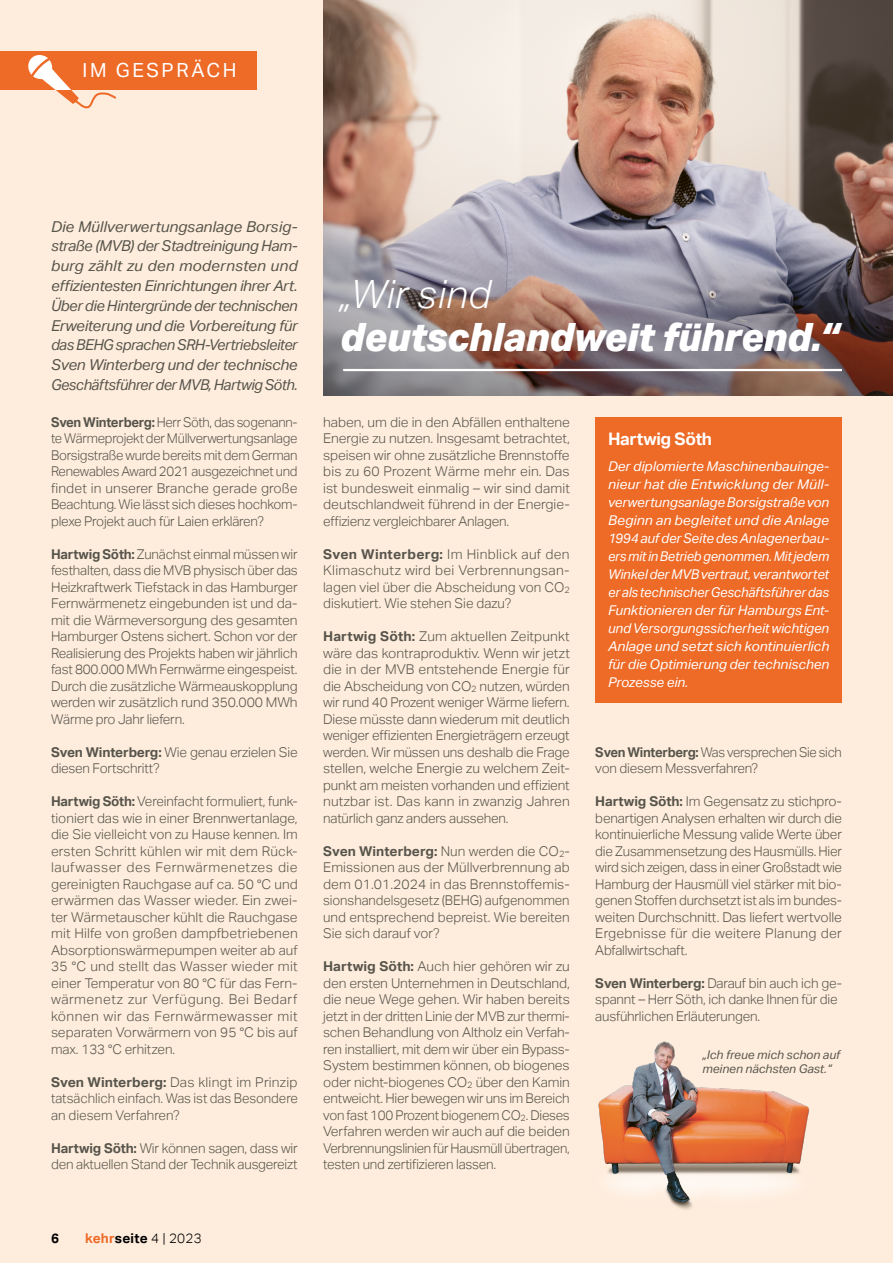
<style>
.page{position:relative;width:893px;height:1263px;background:#feeddd}
.page>*{position:absolute;margin:0;border:0;box-sizing:border-box;transform-origin:0 0}
.t1{font:italic 800 39px "Aktiv Grotesk";letter-spacing:-.01em;color:#fff}
.t2{font:italic 300 39px "Aktiv Grotesk";letter-spacing:.01em;color:#fff}
.t3{font:19.5px "Aktiv Grotesk";letter-spacing:.13em;color:#fff}
.t4{font:700 17.25px "Aktiv Grotesk";letter-spacing:-.02em;color:#fff}
.t5{font:italic 15px/19.8px "Aktiv Grotesk";letter-spacing:-.025em;color:#57544b;text-align:justify}
.t6{font:300 13.5px/16.5px "Aktiv Grotesk";letter-spacing:-.015em;color:#57544b;text-align:justify}
.t7{font:italic 13.5px/18px "Aktiv Grotesk";color:#fff;text-align:justify}
.t8{font:300 13.5px "Aktiv Grotesk";color:#000}
.t9{font:700 13.5px "Aktiv Grotesk";color:#000}
.t10{font:italic 12px/14.4px "Aktiv Grotesk";color:#57544b}
.s1{font-weight:700}
.s2{font-weight:700;color:#ed6a27}
</style>
<div class="page">
<img style="left:323px;top:0;width:570px;height:243px">
<img style="left:598px;top:1041px;width:211px;height:169px">
<img style="left:323px;top:243px;width:570px;height:153px">
<div style="left:595px;top:417px;width:247px;height:285px;background:#ed6a27"></div>
<hr style="left:343px;top:369px;width:499px;height:2px;background:#fff">
<div style="left:0;top:51px;width:256px;height:38px;background:#ed6a27"></div>
<svg style="left:27px;top:55px;width:91px;height:54px"></svg>
<h2 class="t3" style="left:83px;top:59px;width:155px">IM GESPRÄCH</h2>
<p class="t5" style="left:51px;top:217px;width:248px">Die Müllverwertungsanlage Borsig&shy;straße (MVB) der Stadtreinigung Ham&shy;burg zählt zu den modernsten und effizientesten Einrichtungen ihrer Art.<br>Über die Hintergründe der technischen Erweiterung und die Vorbereitung für das BEHG sprachen SRH-Vertriebsleiter Sven Winterberg und der technische Geschäftsführer der MVB, Hartwig Söth.</p>
<p class="t6" style="left:51px;top:414px;width:248px"><span class="s1">Sven Winterberg:</span> Herr Söth, das sogenann&shy;te Wärmeprojekt der Müllverwertungsanlage Borsigstraße wurde bereits mit dem German Renewables Award 2021 ausgezeichnet und findet in unserer Branche gerade große Beachtung. Wie lässt sich dieses hochkom&shy;plexe Projekt auch für Laien erklären?</p>
<p class="t6" style="left:51px;top:546px;width:248px"><span class="s1">Hartwig Söth:</span> Zunächst einmal müssen wir festhalten, dass die MVB physisch über das Heizkraftwerk Tiefstack in das Hamburger Fernwärmenetz eingebunden ist und da&shy;mit die Wärmeversorgung des gesamten Hamburger Ostens sichert. Schon vor der Realisierung des Projekts haben wir jährlich fast 800.000 MWh Fernwärme eingespeist.<br>Durch die zusätzliche Wärmeauskopplung werden wir zusätzlich rund 350.000 MWh Wärme pro Jahr liefern.</p>
<p class="t6" style="left:51px;top:744px;width:248px"><span class="s1">Sven Winterberg:</span> Wie genau erzielen Sie diesen Fortschritt?</p>
<p class="t6" style="left:51px;top:793px;width:248px"><span class="s1">Hartwig Söth:</span> Vereinfacht formuliert, funk&shy;tioniert das wie in einer Brennwertanlage, die Sie vielleicht von zu Hause kennen. Im ersten Schritt kühlen wir mit dem Rück&shy;laufwasser des Fernwärmenetzes die gereinigten Rauchgase auf ca. 50 °C und erwärmen das Wasser wieder. Ein zwei&shy;ter Wärmetauscher kühlt die Rauchgase mit Hilfe von großen dampfbetriebenen Absorptionswärmepumpen weiter ab auf 35 °C und stellt das Wasser wieder mit einer Temperatur von 80 °C für das Fern&shy;wärmenetz zur Verfügung. Bei Bedarf können wir das Fernwärmewasser mit separaten Vorwärmern von 95 °C bis auf max. 133 °C erhitzen.</p>
<p class="t6" style="left:51px;top:1074px;width:248px"><span class="s1">Sven Winterberg:</span> Das klingt im Prinzip tatsächlich einfach. Was ist das Besondere an diesem Verfahren?</p>
<p class="t6" style="left:51px;top:1140px;width:248px"><span class="s1">Hartwig Söth:</span> Wir können sagen, dass wir den aktuellen Stand der Technik ausgereizt</p>
<h1 class="t2" style="left:339px;top:272px;width:153px">„Wir sind</h1>
<h1 class="t1" style="left:339px;top:312px;width:501px">deutschlandweit führend.“</h1>
<p class="t6" style="left:323px;top:414px;width:248px">haben, um die in den Abfällen enthaltene Energie zu nutzen. Insgesamt betrachtet, speisen wir ohne zusätzliche Brennstoffe bis zu 60 Prozent Wärme mehr ein. Das ist bundesweit einmalig – wir sind damit deutschlandweit führend in der Energie&shy;effizienz vergleichbarer Anlagen.</p>
<p class="t6" style="left:323px;top:546px;width:248px"><span class="s1">Sven Winterberg:</span> Im Hinblick auf den Klimaschutz wird bei Verbrennungsan&shy;lagen viel über die Abscheidung von CO<sub>2 </sub>diskutiert. Wie stehen Sie dazu?</p>
<p class="t6" style="left:323px;top:628px;width:248px"><span class="s1">Hartwig Söth:</span> Zum aktuellen Zeitpunkt wäre das kontraproduktiv. Wenn wir jetzt die in der MVB entstehende Energie für die Abscheidung von CO<sub>2</sub> nutzen, würden wir rund 40 Prozent weniger Wärme liefern.<br>Diese müsste dann wiederum mit deutlich weniger effizienten Energieträgern erzeugt werden. Wir müssen uns deshalb die Frage stellen, welche Energie zu welchem Zeit&shy;punkt am meisten vorhanden und effizient nutzbar ist. Das kann in zwanzig Jahren natürlich ganz anders aussehen.</p>
<p class="t6" style="left:323px;top:843px;width:248px"><span class="s1">Sven Winterberg:</span> Nun werden die CO<sub>2</sub>- Emissionen aus der Müllverbrennung ab dem 01.01.2024 in das Brennstoffemis&shy;sionshandelsgesetz (BEHG) aufgenommen und entsprechend bepreist. Wie bereiten Sie sich darauf vor?</p>
<p class="t6" style="left:323px;top:958px;width:248px"><span class="s1">Hartwig Söth:</span> Auch hier gehören wir zu den ersten Unternehmen in Deutschland, die neue Wege gehen. Wir haben bereits jetzt in der dritten Linie der MVB zur thermi&shy;schen Behandlung von Altholz ein Verfah&shy;ren installiert, mit dem wir über ein Bypass-System bestimmen können, ob biogenes oder nicht-biogenes CO<sub>2</sub> über den Kamin entweicht. Hier bewegen wir uns im Bereich von fast 100 Prozent biogenem CO<sub>2</sub>. Dieses Verfahren werden wir auch auf die beiden Verbrennungslinien für Hausmüll übertragen, testen und zertifizieren lassen.</p>
<p class="t4" style="left:608px;top:429px;width:106px">Hartwig Söth</p>
<p class="t7" style="left:608px;top:457px;width:223px">Der diplomierte Maschinenbauinge&shy;nieur hat die Entwicklung der Müll&shy;verwertungsanlage Borsigstraße von Beginn an begleitet und die Anlage 1994 auf der Seite des Anlagenerbau&shy;ers mit in Betrieb genommen. Mit jedem Winkel der MVB vertraut, verantwortet er als technischer Geschäftsführer das Funktionieren der für Hamburgs Ent&shy;und Versorgungssicherheit wichtigen Anlage und setzt sich kontinuierlich für die Optimierung der technischen Prozesse ein.</p>
<p class="t6" style="left:595px;top:744px;width:248px"><span class="s1">Sven Winterberg:</span> Was versprechen Sie sich von diesem Messverfahren?</p>
<p class="t6" style="left:595px;top:793px;width:248px"><span class="s1">Hartwig Söth:</span> Im Gegensatz zu stichpro&shy;benartigen Analysen erhalten wir durch die kontinuierliche Messung valide Werte über die Zusammensetzung des Hausmülls. Hier wird sich zeigen, dass in einer Großstadt wie Hamburg der Hausmüll viel stärker mit bio&shy;genen Stoffen durchsetzt ist als im bundes&shy;weiten Durchschnitt. Das liefert wertvolle Ergebnisse für die weitere Planung der Abfallwirtschaft.</p>
<p class="t6" style="left:595px;top:975px;width:248px;text-align:left"><span class="s1">Sven Winterberg:</span> Darauf bin auch ich ge&shy;spannt – Herr Söth, ich danke Ihnen für die ausführlichen Erläuterungen.</p>
<p class="t10" style="left:702px;top:1047px;width:139px">„Ich freue mich schon auf meinen nächsten Gast.“</p>
<p class="t9" style="left:51px;top:1230px;width:9px">6</p>
<p class="t8" style="left:85px;top:1230px;width:118px"><span class="s2">kehr</span><span class="s1">seite</span> 4 | 2023</p>
</div>
